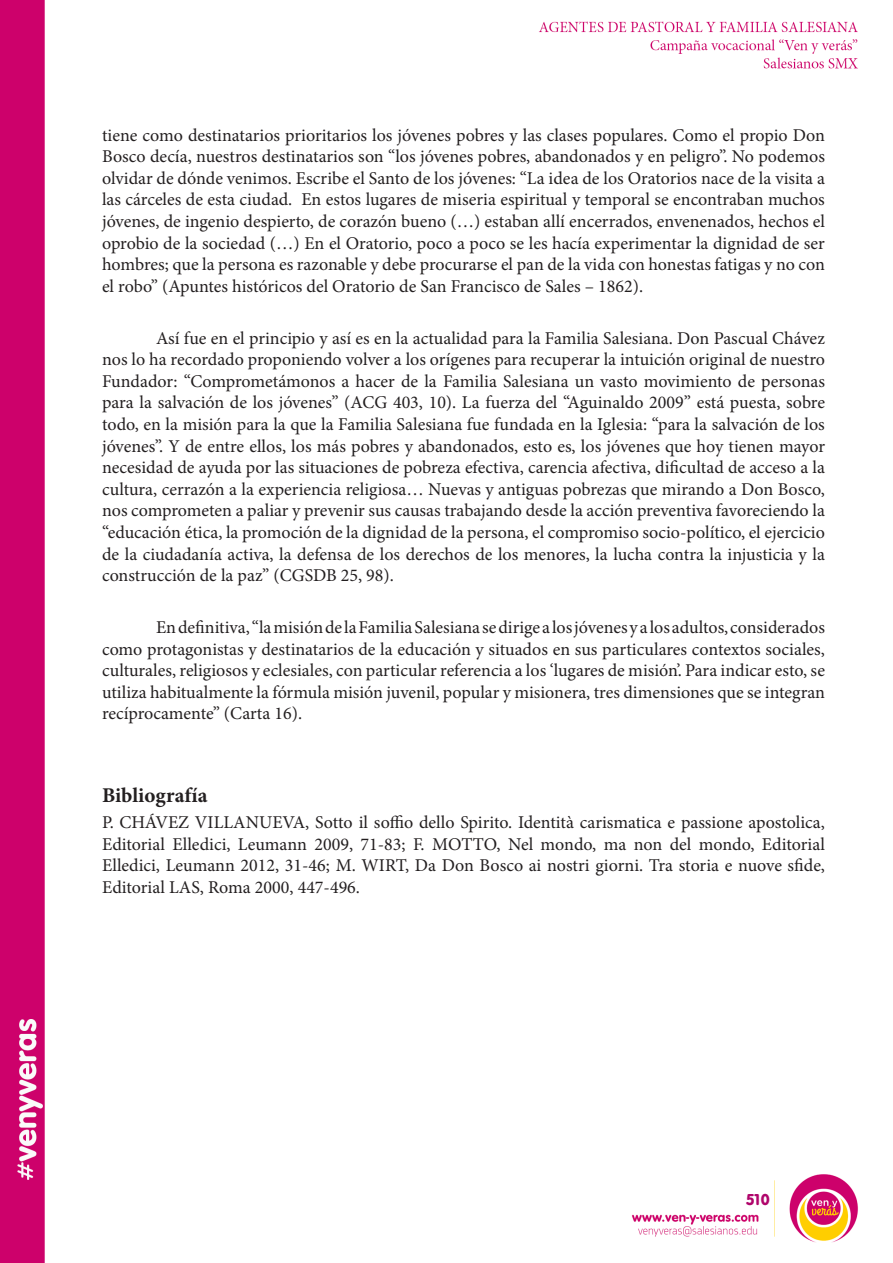
<style>
.page{position:relative;width:893px;height:1263px;background:#fff}
.page>*{position:absolute;margin:0;border:0;box-sizing:border-box;transform-origin:0 0}
.t1{font:700 21px "Minion Pro";letter-spacing:.005em;color:#231f20}
.t2{font:18px/21.6px "Minion Pro";color:#231f20;text-align:justify}
.t3{font:16.5px "VAG Rundschrift D";color:#b0056b}
</style>
<div class="page">
<img style="left:0;top:0;width:858px;height:1263px">
<p class="t2" style="left:102px;top:124px;width:724px">tiene como destinatarios prioritarios los jóvenes pobres y las clases populares. Como el propio Don Bosco decía, nuestros destinatarios son “los jóvenes pobres, abandonados y en peligro”. No podemos olvidar de dónde venimos. Escribe el Santo de los jóvenes: “La idea de los Oratorios nace de la visita a las cárceles de esta ciudad. En estos lugares de miseria espiritual y temporal se encontraban muchos jóvenes, de ingenio despierto, de corazón bueno (…) estaban allí encerrados, envenenados, hechos el oprobio de la sociedad (…) En el Oratorio, poco a poco se les hacía experimentar la dignidad de ser hombres; que la persona es razonable y debe procurarse el pan de la vida con honestas fatigas y no con el robo” (Apuntes históricos del Oratorio de San Francisco de Sales – 1862).</p>
<p class="t2" style="left:102px;top:327px;width:724px;text-indent:54px">Así fue en el principio y así es en la actualidad para la Familia Salesiana. Don Pascual Chávez nos lo ha recordado proponiendo volver a los orígenes para recuperar la intuición original de nuestro Fundador: “Comprometámonos a hacer de la Familia Salesiana un vasto movimiento de personas para la salvación de los jóvenes” (ACG 403, 10). La fuerza del “Aguinaldo 2009” está puesta, sobre todo, en la misión para la que la Familia Salesiana fue fundada en la Iglesia: “para la salvación de los jóvenes”. Y de entre ellos, los más pobres y abandonados, esto es, los jóvenes que hoy tienen mayor necesidad de ayuda por las situaciones de pobreza efectiva, carencia afectiva, dificultad de acceso a la cultura, cerrazón a la experiencia religiosa… Nuevas y antiguas pobrezas que mirando a Don Bosco, nos comprometen a paliar y prevenir sus causas trabajando desde la acción preventiva favoreciendo la “educación ética, la promoción de la dignidad de la persona, el compromiso socio-político, el ejercicio de la ciudadanía activa, la defensa de los derechos de los menores, la lucha contra la injusticia y la construcción de la paz” (CGSDB 25, 98).</p>
<p class="t2" style="left:102px;top:616px;width:724px;text-indent:54px">En definitiva, “la misión de la Familia Salesiana se dirige a los jóvenes y a los adultos, considerados como protagonistas y destinatarios de la educación y situados en sus particulares contextos sociales, culturales, religiosos y eclesiales, con particular referencia a los ‘lugares de misión’. Para indicar esto, se utiliza habitualmente la fórmula misión juvenil, popular y misionera, tres dimensiones que se integran recíprocamente” (Carta 16).</p>
<p class="t1" style="left:102px;top:781px;width:107px">Bibliografía</p>
<p class="t2" style="left:102px;top:812px;width:724px">P. CHÁVEZ VILLANUEVA, Sotto il soffio dello Spirito. Identità carismatica e passione apostolica, Editorial Elledici, Leumann 2009, 71-83; F. MOTTO, Nel mondo, ma non del mondo, Editorial Elledici, Leumann 2012, 31-46; M. WIRT, Da Don Bosco ai nostri giorni. Tra storia e nuove sfide, Editorial LAS, Roma 2000, 447-496.</p>
<p class="t3" style="left:746px;top:1190px;width:26px">510</p>
</div>
